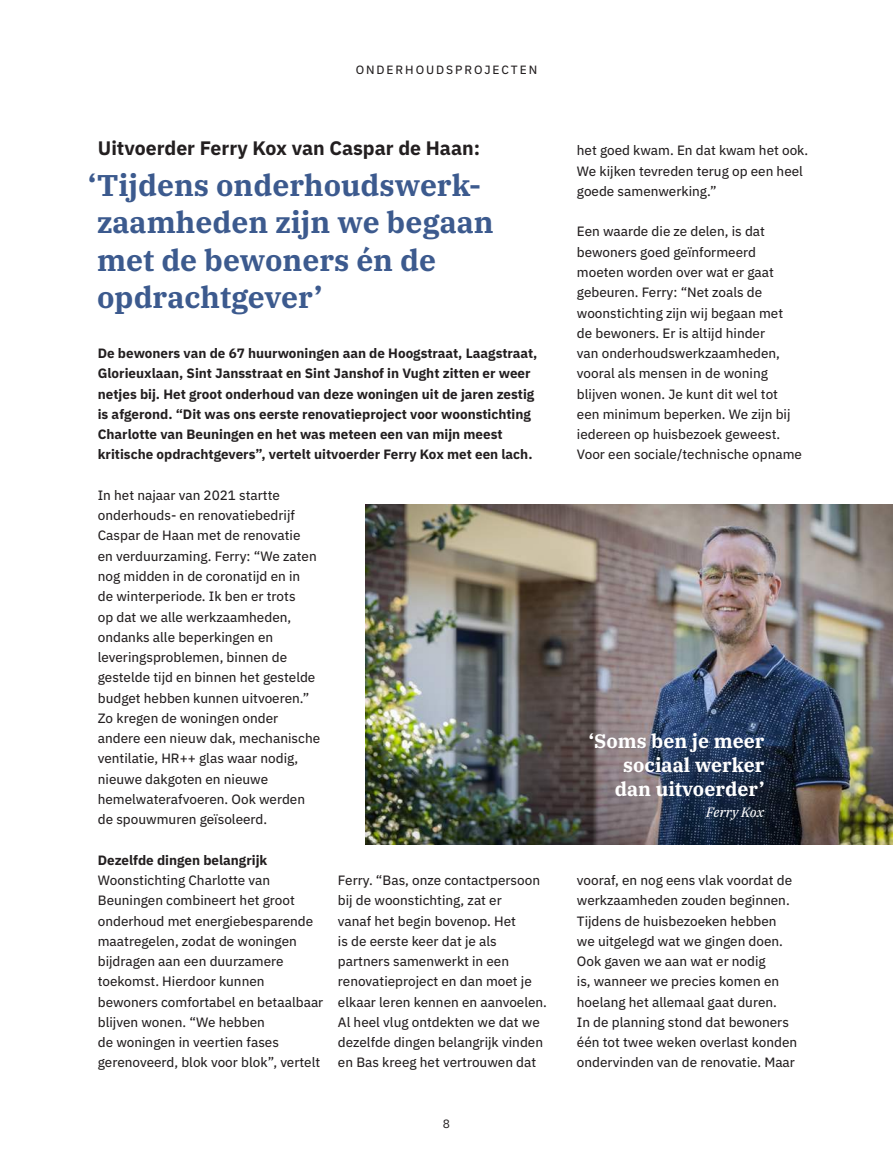
<style>
.page{position:relative;width:893px;height:1149px;background:#fff}
.page>*{position:absolute;margin:0;border:0;box-sizing:border-box;transform-origin:0 0}
.t1{font:700 30px/37.5px "IBM Plex Serif";color:#3c5a8e}
.t2{font:700 19.5px/24px "IBM Plex Serif";color:#fff;text-align:right}
.t3{font:700 19.5px "IBM Plex Sans";color:#231f20}
.t4{font:13.5px/20.2px "IBM Plex Sans Text";color:#231f20}
.t5{font:700 13.5px/20.2px "IBM Plex Sans";color:#231f20}
.t6{font:italic 13.5px "IBM Plex Serif Text";letter-spacing:-.01em;color:#fff}
.t7{font:12px "IBM Plex Sans Text";letter-spacing:.16em;color:#231f20}
.t8{font:12px "IBM Plex Sans";color:#231f20}
</style>
<div class="page">
<img style="left:366px;top:504px;width:527px;height:340px">
<p class="t7" style="left:356px;top:61px;width:183px">ONDERHOUDSPROJECTEN</p>
<h2 class="t3" style="left:98px;top:133px;width:384px">Uitvoerder Ferry Kox van Caspar de Haan:</h2>
<h1 class="t1" style="left:88px;top:164px;width:407px">‘Tijdens onderhoudswerk&shy;zaamheden zijn we begaan met de bewoners én de opdrachtgever’</h1>
<p class="t5" style="left:98px;top:342px;width:441px">De bewoners van de 67 huurwoningen aan de Hoogstraat, Laagstraat, Glorieuxlaan, Sint Jansstraat en Sint Janshof in Vught zitten er weer netjes bij. Het groot onderhoud van deze woningen uit de jaren zestig is afgerond. “Dit was ons eerste renovatieproject voor woonstichting Charlotte van Beuningen en het was meteen een van mijn meest kritische opdrachtgevers”, vertelt uitvoerder Ferry Kox met een lach.</p>
<p class="t4" style="left:98px;top:483px;width:224px">In het najaar van 2021 startte onderhouds- en renovatiebedrijf<br>Caspar de Haan met de renovatie<br>en verduurzaming. Ferry: “We zaten nog midden in de coronatijd en in<br>de winterperiode. Ik ben er trots<br>op dat we alle werkzaamheden, ondanks alle beperkingen en leveringsproblemen, binnen de gestelde tijd en binnen het gestelde budget hebben kunnen uitvoeren.”<br>Zo kregen de woningen onder andere een nieuw dak, mechanische ventilatie, HR++ glas waar nodig, nieuwe dakgoten en nieuwe hemelwaterafvoeren. Ook werden de spouwmuren geïsoleerd.</p>
<p class="t5" style="left:98px;top:848px;width:171px">Dezelfde dingen belangrijk</p>
<p class="t4" style="left:98px;top:868px;width:227px">Woonstichting Charlotte van<br>Beuningen combineert het groot onderhoud met energiebesparende maatregelen, zodat de woningen bijdragen aan een duurzamere toekomst. Hierdoor kunnen bewoners comfortabel en betaalbaar blijven wonen. “We hebben<br>de woningen in veertien fases gerenoveerd, blok voor blok”, vertelt</p>
<p class="t4" style="left:338px;top:868px;width:211px">Ferry. “Bas, onze contactpersoon bij de woonstichting, zat er<br>vanaf het begin bovenop. Het<br>is de eerste keer dat je als partners samenwerkt in een renovatieproject en dan moet je elkaar leren kennen en aanvoelen.<br>Al heel vlug ontdekten we dat we dezelfde dingen belangrijk vinden en Bas kreeg het vertrouwen dat</p>
<p class="t8" style="left:443px;top:1114px;width:9px">8</p>
<p class="t4" style="left:577px;top:139px;width:233px">het goed kwam. En dat kwam het ook.<br>We kijken tevreden terug op een heel goede samenwerking.”</p>
<p class="t4" style="left:577px;top:220px;width:227px">Een waarde die ze delen, is dat bewoners goed geïnformeerd moeten worden over wat er gaat gebeuren. Ferry: “Net zoals de woonstichting zijn wij begaan met<br>de bewoners. Er is altijd hinder<br>van onderhoudswerkzaamheden, vooral als mensen in de woning blijven wonen. Je kunt dit wel tot een minimum beperken. We zijn bij iedereen op huisbezoek geweest.<br>Voor een sociale/technische opname</p>
<h2 class="t2" style="left:589px;top:727px;width:177px">‘Soms ben je meer sociaal werker dan uitvoerder’</h2>
<p class="t6" style="left:706px;top:802px;width:60px">Ferry Kox</p>
<p class="t4" style="left:577px;top:868px;width:222px">vooraf, en nog eens vlak voordat de werkzaamheden zouden beginnen.<br>Tijdens de huisbezoeken hebben we uitgelegd wat we gingen doen.<br>Ook gaven we aan wat er nodig<br>is, wanneer we precies komen en hoelang het allemaal gaat duren.<br>In de planning stond dat bewoners één tot twee weken overlast konden ondervinden van de renovatie. Maar</p>
</div>
